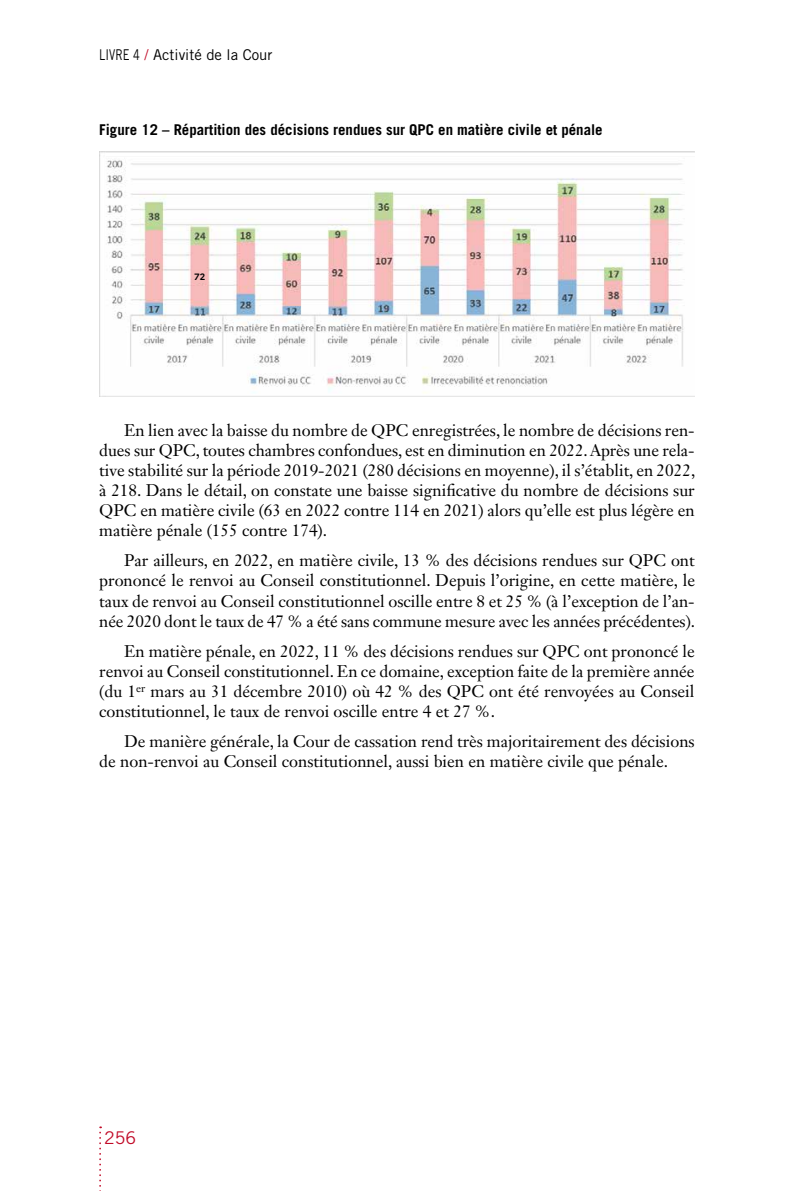
<style>
.page{position:relative;width:794px;height:1191px;background:#fff}
.page>*{position:absolute;margin:0;border:0;box-sizing:border-box;transform-origin:0 0}
.t1{font:17.5px "Trade Gothic LT Std";color:#c10a27}
.t2{font:16.62px/20.1px "Janson Text LT Std";color:#000;text-align:justify}
.Tableau_tétière_word{font:700 14.88px "Trade Gothic LT Std";color:#000}
.t3{font:14.88px "Trade Gothic LT Std";color:#000;scale:.75 1}
.Titre_4{font:700 9.1px "Marianne";color:#000}
.s1{color:#c10a27}
</style>
<div class="page">
<svg style="left:99px;top:1126px;width:2px;height:65px"></svg>
<img style="left:99px;top:151px;width:595px;height:245px">
<div style="left:192px;top:270px;width:16px;height:13px;background:#f6bab9"></div>
<p class="t3" style="left:99px;top:46px;width:232px">LIVRE 4 <span class="s1">/</span> Activité de la Cour</p>
<p class="Tableau_tétière_word" style="left:99px;top:120px;width:505px">Figure 12 – Répartition des décisions rendues sur QPC en matière civile et pénale</p>
<p class="Titre_4" style="left:194px;top:271px;width:13px">72</p>
<p class="t2" style="left:99px;top:419px;width:597px;text-indent:25px">En lien avec la baisse du nombre de QPC enregistrées, le nombre de décisions ren&shy;dues sur QPC, toutes chambres confondues, est en diminution en 2022. Après une rela&shy;tive stabilité sur la période 2019-2021 (280 décisions en moyenne), il s’établit, en 2022, à 218. Dans le détail, on constate une baisse significative du nombre de décisions sur QPC en matière civile (63 en 2022 contre 114 en 2021) alors qu’elle est plus légère en matière pénale (155 contre 174).</p>
<p class="t2" style="left:99px;top:550px;width:597px;text-indent:25px">Par ailleurs, en 2022, en matière civile, 13 % des décisions rendues sur QPC ont prononcé le renvoi au Conseil constitutionnel. Depuis l’origine, en cette matière, le taux de renvoi au Conseil constitutionnel oscille entre 8 et 25 % (à l’exception de l’an&shy;née 2020 dont le taux de 47 % a été sans commune mesure avec les années précédentes).</p>
<p class="t2" style="left:99px;top:641px;width:597px;text-indent:25px">En matière pénale, en 2022, 11 % des décisions rendues sur QPC ont prononcé le renvoi au Conseil constitutionnel. En ce domaine, exception faite de la première année (du 1<sup>er</sup> mars au 31 décembre 2010) où 42 % des QPC ont été renvoyées au Conseil constitutionnel, le taux de renvoi oscille entre 4 et 27 %.</p>
<p class="t2" style="left:99px;top:731px;width:597px;text-indent:25px">De manière générale, la Cour de cassation rend très majoritairement des décisions de non-renvoi au Conseil constitutionnel, aussi bien en matière civile que pénale.</p>
<p class="t1" style="left:104px;top:1127px;width:34px">256</p>
</div>
